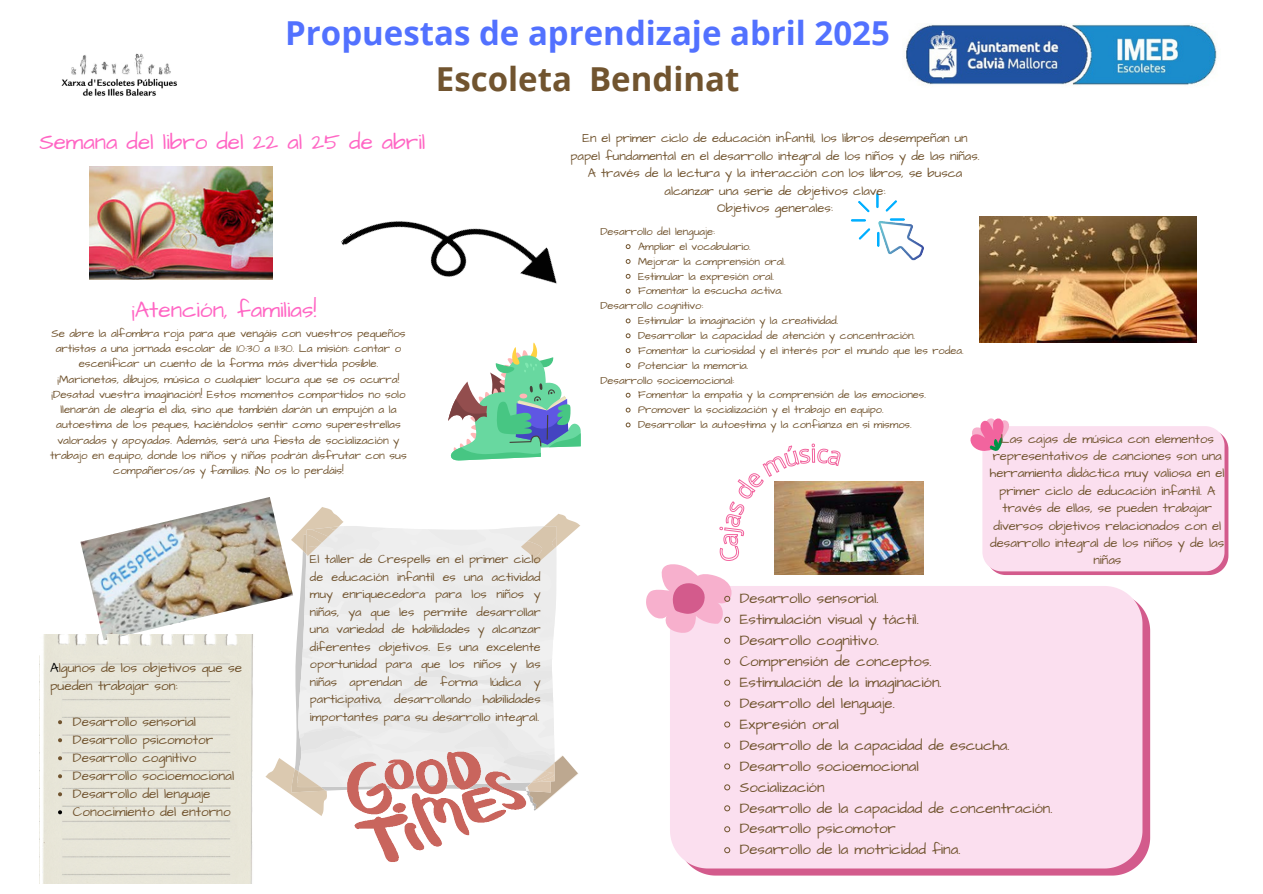
<style>
.page{position:relative;width:1263px;height:894px;background:#fff}
.page>*{position:absolute;margin:0;border:0;box-sizing:border-box;transform-origin:0 0}
.t1{font:700 33px/46.2px "Open Sans";color:#5271ff;text-align:center}
.t2{font:22.8px "Architects Daughter";color:#ff66c4}
.t3{font:22.5px "Architects Daughter";color:#ff66c4}
.t4{font:15px "Architects Daughter";color:#71542f}
.t5{font:13.5px/18px "Architects Daughter";color:#71542f}
.t6{font:13.05px/17.4px "Architects Daughter";color:#71542f;text-align:center}
.t7{font:12.9px/17.5px "Architects Daughter";color:#71542f;text-align:center}
.t8{font:12.6px/17.4px "Architects Daughter";color:#71542f;text-align:justify}
.t9{font:11.4px/15.3px "Architects Daughter";color:#71542f;text-align:center}
.t10{font:11.1px "Architects Daughter";color:#71542f}
.s1{color:#71542f}
.s2{color:#000}
</style>
<div class="page">
<svg style="left:625px;top:244px;width:6px;height:5px"></svg>
<svg style="left:625px;top:259px;width:6px;height:5px"></svg>
<svg style="left:625px;top:273px;width:6px;height:6px"></svg>
<svg style="left:625px;top:288px;width:6px;height:6px"></svg>
<svg style="left:625px;top:318px;width:6px;height:5px"></svg>
<svg style="left:625px;top:333px;width:6px;height:5px"></svg>
<svg style="left:625px;top:348px;width:6px;height:5px"></svg>
<svg style="left:625px;top:363px;width:6px;height:5px"></svg>
<svg style="left:625px;top:392px;width:6px;height:6px"></svg>
<svg style="left:625px;top:407px;width:6px;height:5px"></svg>
<svg style="left:625px;top:422px;width:6px;height:5px"></svg>
<img style="left:89px;top:167px;width:184px;height:112px">
<img style="left:980px;top:216px;width:217px;height:126px">
<img style="left:904px;top:24px;width:313px;height:62px">
<img style="left:61px;top:53px;width:116px;height:43px">
<img style="left:850px;top:193px;width:74px;height:68px">
<img style="left:842px;top:481px;width:82px;height:93px">
<img style="left:341px;top:221px;width:216px;height:63px">
<img style="left:80px;top:497px;width:192px;height:137px">
<svg style="left:693px;top:607px;width:457px;height:268px;background:#d86e99"></svg>
<div style="left:670px;top:586px;width:472px;height:282px;background:#fbdfef"></div>
<svg style="left:970px;top:418px;width:258px;height:157px;background:#f9dbeb"></svg>
<svg style="left:265px;top:507px;width:315px;height:308px"></svg>
<img style="left:39px;top:634px;width:214px;height:249px">
<img style="left:341px;top:732px;width:190px;height:149px;border-radius:71px">
<svg style="left:448px;top:342px;width:133px;height:118px"></svg>
<svg style="left:646px;top:443px;width:196px;height:201px"></svg>
<svg style="left:724px;top:658px;width:7px;height:7px"></svg>
<svg style="left:724px;top:679px;width:7px;height:7px"></svg>
<svg style="left:724px;top:699px;width:7px;height:8px"></svg>
<svg style="left:724px;top:720px;width:7px;height:7px"></svg>
<svg style="left:724px;top:741px;width:7px;height:7px"></svg>
<svg style="left:724px;top:762px;width:7px;height:7px"></svg>
<svg style="left:724px;top:783px;width:7px;height:7px"></svg>
<svg style="left:724px;top:804px;width:7px;height:7px"></svg>
<svg style="left:724px;top:825px;width:7px;height:7px"></svg>
<svg style="left:724px;top:846px;width:7px;height:7px"></svg>
<svg style="left:58px;top:720px;width:4px;height:4px"></svg>
<svg style="left:58px;top:738px;width:4px;height:4px"></svg>
<svg style="left:58px;top:756px;width:4px;height:4px"></svg>
<svg style="left:58px;top:774px;width:4px;height:4px"></svg>
<svg style="left:58px;top:792px;width:4px;height:4px"></svg>
<svg style="left:58px;top:810px;width:4px;height:4px"></svg>
<p class="t1" style="left:285px;top:9px;width:606px">Propuestas de aprendizaje abril 2025<br><span class="s1">Escoleta Bendinat</span></p>
<p class="t3" style="left:39px;top:127px;width:387px">Semana del libro del 22 al 25 de abril</p>
<p class="t2" style="left:132px;top:294px;width:186px">¡Atención, familias!</p>
<p class="t9" style="left:50px;top:325px;width:358px">Se abre la alfombra roja para que vengáis con vuestros pequeños artistas a una jornada escolar de 10:30 a 11:30. La misión: contar o escenificar un cuento de la forma más divertida posible. ¡Marionetas, dibujos, música o cualquier locura que se os ocurra! ¡Desatad vuestra imaginación! Estos momentos compartidos no solo llenarán de alegría el día, sino que también darán un empujón a la autoestima de los peques, haciéndolos sentir como superestrellas valoradas y apoyadas. Además, será una fiesta de socialización y trabajo en equipo, donde los niños y niñas podrán disfrutar con sus compañeros/as y familias. ¡No os lo perdáis!</p>
<p class="t5" style="left:50px;top:659px;width:194px"><span class="s2">A</span>lgunos de los objetivos que se pueden trabajar son:</p>
<h3 class="t5" style="left:73px;top:713px;width:124px">Desarrollo sensorial</h3>
<p class="t5" style="left:73px;top:731px;width:142px">Desarrollo psicomotor</p>
<p class="t5" style="left:73px;top:749px;width:125px">Desarrollo cognitivo</p>
<p class="t5" style="left:73px;top:767px;width:163px">Desarrollo socioemocional</p>
<p class="t5" style="left:73px;top:785px;width:139px">Desarrollo del lenguaje</p>
<p class="t5" style="left:73px;top:803px;width:159px">Conocimiento del entorno</p>
<p class="t8" style="left:310px;top:551px;width:232px">El taller de Crespells en el primer ciclo de educación infantil es una actividad muy enriquecedora para los niños y niñas, ya que les permite desarrollar una variedad de habilidades y alcanzar diferentes objetivos. Es una excelente oportunidad para que los niños y las niñas aprendan de forma lúdica y participativa, desarrollando habilidades importantes para su desarrollo integral.</p>
<p class="t7" style="left:570px;top:130px;width:411px">En el primer ciclo de educación infantil, los libros desempeñan un papel fundamental en el desarrollo integral de los niños y de las niñas.<br>A través de la lectura y la interacción con los libros, se busca alcanzar una serie de objetivos clave:<br>Objetivos generales:</p>
<p class="t10" style="left:600px;top:224px;width:116px">Desarrollo del lenguaje:</p>
<h1 class="t10" style="left:638px;top:239px;width:114px">Ampliar el vocabulario.</h1>
<p class="t10" style="left:638px;top:254px;width:149px">Mejorar la comprensión oral.</p>
<h2 class="t10" style="left:638px;top:268px;width:138px">Estimular la expresión oral.</h2>
<h4 class="t10" style="left:638px;top:283px;width:146px">Fomentar la escucha activa.</h4>
<p class="t10" style="left:600px;top:298px;width:104px">Desarrollo cognitivo:</p>
<p class="t10" style="left:638px;top:313px;width:202px">Estimular la imaginación y la creatividad.</p>
<p class="t10" style="left:638px;top:328px;width:279px">Desarrollar la capacidad de atención y concentración.</p>
<p class="t10" style="left:638px;top:343px;width:327px">Fomentar la curiosidad y el interés por el mundo que les rodea.</p>
<p class="t10" style="left:638px;top:357px;width:112px">Potenciar la memoria.</p>
<p class="t10" style="left:600px;top:372px;width:135px">Desarrollo socioemocional:</p>
<p class="t10" style="left:638px;top:387px;width:289px">Fomentar la empatía y la comprensión de las emociones.</p>
<p class="t10" style="left:638px;top:402px;width:247px">Promover la socialización y el trabajo en equipo.</p>
<p class="t10" style="left:638px;top:417px;width:275px">Desarrollar la autoestima y la confianza en sí mismos.</p>
<p class="t6" style="left:990px;top:430px;width:236px">Las cajas de música con elementos representativos de canciones son una herramienta didáctica muy valiosa en el primer ciclo de educación infantil. A través de ellas, se pueden trabajar diversos objetivos relacionados con el desarrollo integral de los niños y de las niñas</p>
<p class="t4" style="left:740px;top:588px;width:140px">Desarrollo sensorial.</p>
<p class="t4" style="left:740px;top:609px;width:181px">Estimulación visual y táctil.</p>
<p class="t4" style="left:740px;top:630px;width:141px">Desarrollo cognitivo.</p>
<p class="t4" style="left:740px;top:651px;width:193px">Comprensión de conceptos.</p>
<p class="t4" style="left:740px;top:671px;width:203px">Estimulación de la imaginación.</p>
<p class="t4" style="left:740px;top:692px;width:157px">Desarrollo del lenguaje.</p>
<p class="t4" style="left:740px;top:713px;width:101px">Expresión oral</p>
<p class="t4" style="left:740px;top:734px;width:271px">Desarrollo de la capacidad de escucha.</p>
<p class="t4" style="left:740px;top:755px;width:181px">Desarrollo socioemocional</p>
<p class="t4" style="left:740px;top:776px;width:86px">Socialización</p>
<p class="t4" style="left:740px;top:797px;width:314px">Desarrollo de la capacidad de concentración.</p>
<p class="t4" style="left:740px;top:818px;width:158px">Desarrollo psicomotor</p>
<p class="t4" style="left:740px;top:839px;width:222px">Desarrollo de la motricidad fina.</p>
</div>
